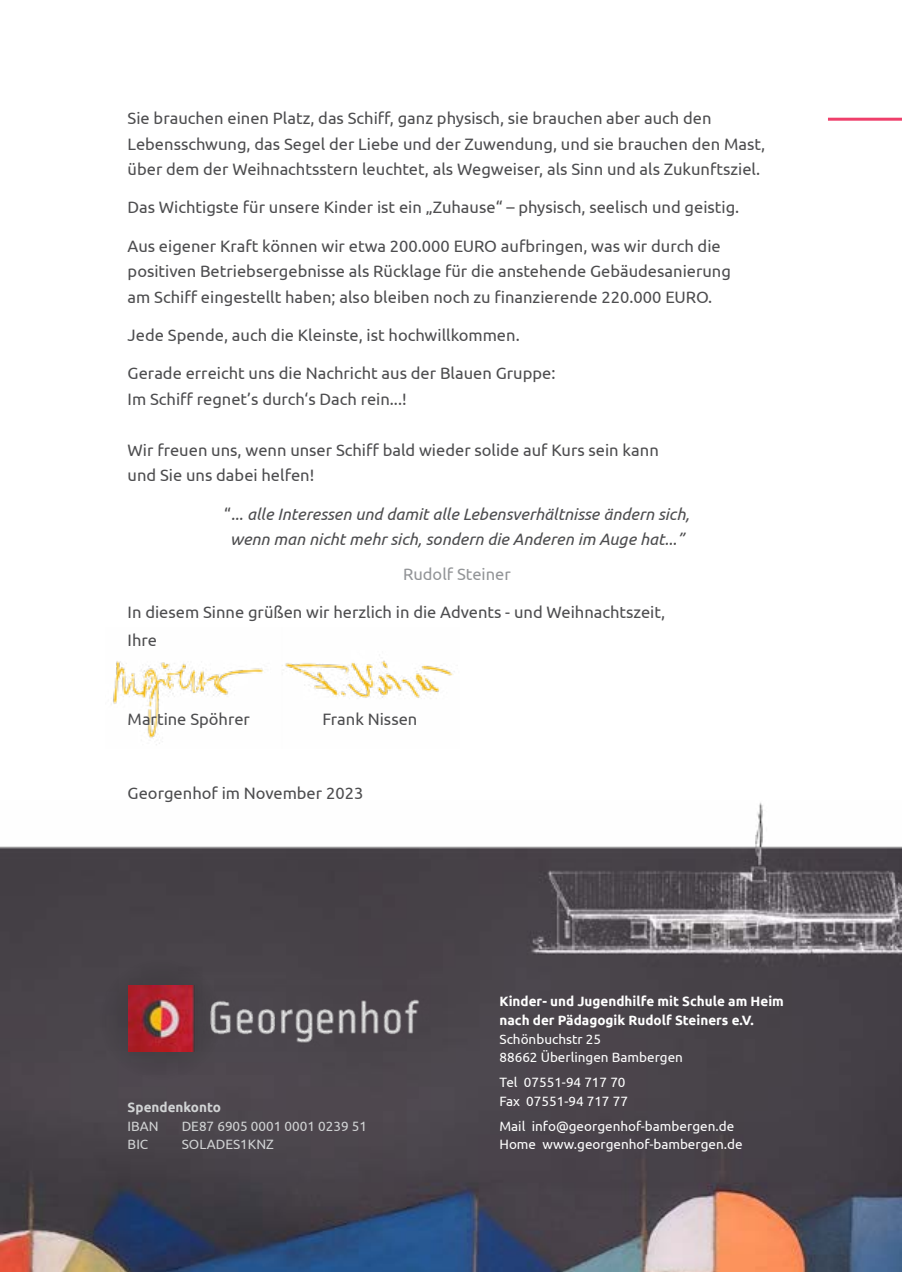
<style>
.page{position:relative;width:902px;height:1272px;background:#fff}
.page>*{position:absolute;margin:0;border:0;box-sizing:border-box;transform-origin:0 0}
.t1{font:16.5px/25.5px "Ubuntu";color:#4d4d4f}
.t2{font:italic 16.5px/25.5px "Ubuntu";color:#4d4d4f;text-align:center}
.t3{font:16.5px "Ubuntu";color:#939598}
.t4{font:13.5px/18.8px "Ubuntu";color:#fff}
.t5{font:700 13.5px/18.8px "Ubuntu";color:#fff}
.t6{font:13.5px "Ubuntu";color:#d1d3d4}
.t7{font:700 13.5px "Ubuntu";color:#d1d3d4}
.s1{font-style:normal}
</style>
<div class="page">
<img style="left:0;top:802px;width:901px;height:469px">
<div style="left:99px;top:959px;width:124px;height:120px;background:#474248;border-radius:50%"></div>
<img style="left:129px;top:985px;width:318px;height:66px">
<img style="left:113px;top:661px;width:151px;height:84px">
<img style="left:285px;top:660px;width:170px;height:38px">
<hr style="left:827px;top:118px;width:74px;height:3px;background:#ef3f6b">
<p class="t1" style="left:128px;top:105px;width:639px">Sie brauchen einen Platz, das Schiff, ganz physisch, sie brauchen aber auch den<br>Lebensschwung, das Segel der Liebe und der Zuwendung, und sie brauchen den Mast, über dem der Weihnachtsstern leuchtet, als Wegweiser, als Sinn und als Zukunftsziel.</p>
<p class="t1" style="left:128px;top:194px;width:613px">Das Wichtigste für unsere Kinder ist ein „Zuhause“ – physisch, seelisch und geistig.</p>
<p class="t1" style="left:128px;top:232px;width:604px">Aus eigener Kraft können wir etwa 200.000 EURO aufbringen, was wir durch die positiven Betriebsergebnisse als Rücklage für die anstehende Gebäudesanierung am Schiff eingestellt haben; also bleiben noch zu finanzierende 220.000 EURO.</p>
<p class="t1" style="left:128px;top:322px;width:393px">Jede Spende, auch die Kleinste, ist hochwillkommen.</p>
<p class="t1" style="left:128px;top:360px;width:429px">Gerade erreicht uns die Nachricht aus der Blauen Gruppe:<br>Im Schiff regnet’s durch‘s Dach rein...!</p>
<p class="t1" style="left:128px;top:436px;width:532px">Wir freuen uns, wenn unser Schiff bald wieder solide auf Kurs sein kann und Sie uns dabei helfen!</p>
<p class="t2" style="left:224px;top:500px;width:467px"><span class="s1">“</span>... alle Interessen und damit alle Lebensverhältnisse ändern sich, wenn man nicht mehr sich, sondern die Anderen im Auge hat...”</p>
<p class="t3" style="left:403px;top:563px;width:109px">Rudolf Steiner</p>
<p class="t1" style="left:128px;top:597px;width:539px;line-height:27.8px">In diesem Sinne grüßen wir herzlich in die Advents - und Weihnachtszeit,<br>Ihre</p>
<p class="t1" style="left:128px;top:706px;width:124px">Martine Spöhrer</p>
<p class="t1" style="left:322px;top:706px;width:96px">Frank Nissen</p>
<p class="t1" style="left:128px;top:779px;width:237px">Georgenhof im November 2023</p>
<p class="t7" style="left:128px;top:1098px;width:95px">Spendenkonto</p>
<p class="t6" style="left:128px;top:1117px;width:33px">IBAN</p>
<p class="t6" style="left:182px;top:1117px;width:187px">DE87 6905 0001 0001 0239 51</p>
<p class="t6" style="left:128px;top:1136px;width:22px">BIC</p>
<p class="t6" style="left:182px;top:1136px;width:94px">SOLADES1KNZ</p>
<p class="t5" style="left:499px;top:991px;width:286px">Kinder- und Jugendhilfe mit Schule am Heim nach der Pädagogik Rudolf Steiners e.V.</p>
<p class="t4" style="left:499px;top:1029px;width:185px">Schönbuchstr 25<br>88662 Überlingen Bambergen</p>
<p class="t4" style="left:499px;top:1072px;width:130px">Tel 07551-94 717 70<br>Fax 07551-94 717 77</p>
<p class="t4" style="left:499px;top:1116px;width:245px">Mail info@georgenhof-bambergen.de<br>Home www.georgenhof-bambergen.de</p>
</div>
